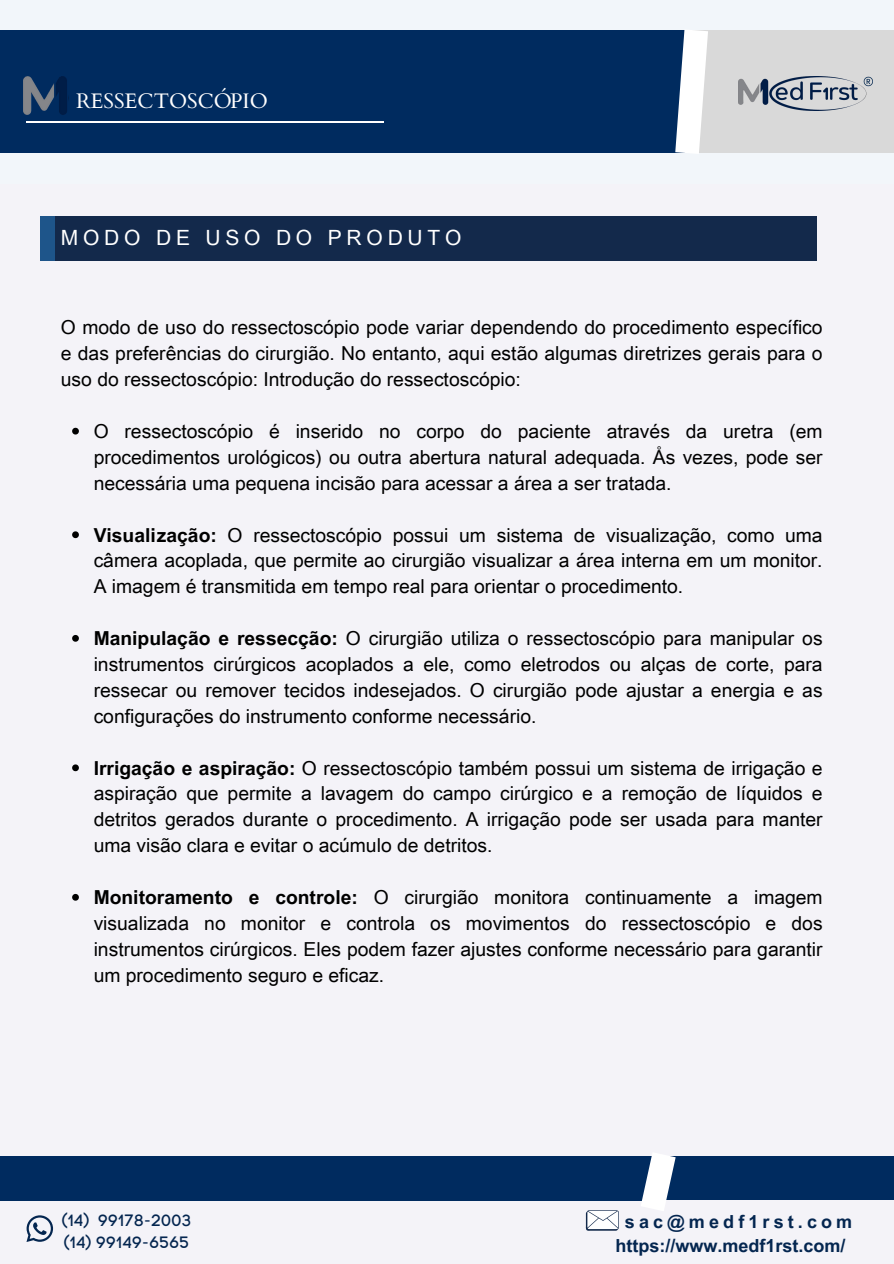
<style>
.page{position:relative;width:894px;height:1264px;background:#fff}
.page>*{position:absolute;margin:0;border:0;box-sizing:border-box;transform-origin:0 0}
.t1{font:21px "Arial Unicode MS";letter-spacing:.23em;color:#fff}
.t2{font:21px "Cardo";color:#fff}
.t3{font:19.35px/26px "Arial Unicode MS";color:#000;text-align:justify}
.t4{font:700 18px "Arial Unicode MS";color:#042650}
.t5{font:700 18px "Arial Unicode MS";letter-spacing:.23em;color:#042650}
.t6{font:16.35px "Code Pro Normal LC";color:#042650}
.s1{font-weight:700}
</style>
<div class="page">
<div style="left:0;top:0;width:893px;height:1263px;background:#f4f3f8"></div>
<div style="left:0;top:30px;width:694px;height:123px;background:#002b5f"></div>
<div style="left:0;top:1156px;width:656px;height:45px;background:#002b5f"></div>
<div style="left:653px;top:1156px;width:240px;height:44px;background:#002b5f"></div>
<div style="left:685px;top:30px;width:208px;height:123px;background:#d9d9d9"></div>
<svg style="left:675px;top:30px;width:33px;height:123px"></svg>
<svg style="left:641px;top:1153px;width:35px;height:58px"></svg>
<svg style="left:26px;top:1215px;width:27px;height:26px"></svg>
<svg style="left:585px;top:1210px;width:33px;height:20px"></svg>
<img style="left:738px;top:76px;width:134px;height:34px">
<img style="left:23px;top:76px;width:44px;height:39px">
<hr style="left:26px;top:121px;width:357px;height:1px;background:#fff">
<div style="left:40px;top:216px;width:18px;height:44px;background:#1e558a"></div>
<div style="left:55px;top:216px;width:761px;height:44px;background:#13294b"></div>
<svg style="left:72px;top:428px;width:7px;height:6px"></svg>
<svg style="left:72px;top:531px;width:7px;height:7px"></svg>
<svg style="left:72px;top:635px;width:7px;height:6px"></svg>
<svg style="left:72px;top:764px;width:7px;height:7px"></svg>
<svg style="left:72px;top:893px;width:7px;height:7px"></svg>
<h1 class="t2" style="left:76px;top:87px;width:193px">RESSECTOSCÓPIO</h1>
<p class="t1" style="left:61px;top:223px;width:402px">MODO DE USO DO PRODUTO</p>
<p class="t3" style="left:61px;top:313px;width:763px">O modo de uso do ressectoscópio pode variar dependendo do procedimento específico e das preferências do cirurgião. No entanto, aqui estão algumas diretrizes gerais para o uso do ressectoscópio: Introdução do ressectoscópio:</p>
<p class="t3" style="left:94px;top:417px;width:730px">O ressectoscópio é inserido no corpo do paciente através da uretra (em procedimentos urológicos) ou outra abertura natural adequada. Ås vezes, pode ser necessária uma pequena incisão para acessar a área a ser tratada.</p>
<p class="t3" style="left:94px;top:521px;width:730px"><span class="s1">Visualização:</span> O ressectoscópio possui um sistema de visualização, como uma câmera acoplada, que permite ao cirurgião visualizar a área interna em um monitor.<br>A imagem é transmitida em tempo real para orientar o procedimento.</p>
<p class="t3" style="left:94px;top:624px;width:730px"><span class="s1">Manipulação e ressecção:</span> O cirurgião utiliza o ressectoscópio para manipular os instrumentos cirúrgicos acoplados a ele, como eletrodos ou alças de corte, para ressecar ou remover tecidos indesejados. O cirurgião pode ajustar a energia e as configurações do instrumento conforme necessário.</p>
<p class="t3" style="left:94px;top:754px;width:730px"><span class="s1">Irrigação e aspiração:</span> O ressectoscópio também possui um sistema de irrigação e aspiração que permite a lavagem do campo cirúrgico e a remoção de líquidos e detritos gerados durante o procedimento. A irrigação pode ser usada para manter uma visão clara e evitar o acúmulo de detritos.</p>
<p class="t3" style="left:94px;top:883px;width:730px"><span class="s1">Monitoramento e controle:</span> O cirurgião monitora continuamente a imagem visualizada no monitor e controla os movimentos do ressectoscópio e dos instrumentos cirúrgicos. Eles podem fazer ajustes conforme necessário para garantir um procedimento seguro e eficaz.</p>
<h1 class="t6" style="left:62px;top:1210px;width:131px">(14) 99178-2003</h1>
<h2 class="t6" style="left:64px;top:1232px;width:127px">(14) 99149-6565</h2>
<p class="t5" style="left:624px;top:1208px;width:229px">sac@medf1rst.com</p>
<p class="t4" style="left:615px;top:1232px;width:231px">https://www.medf1rst.com/</p>
</div>
